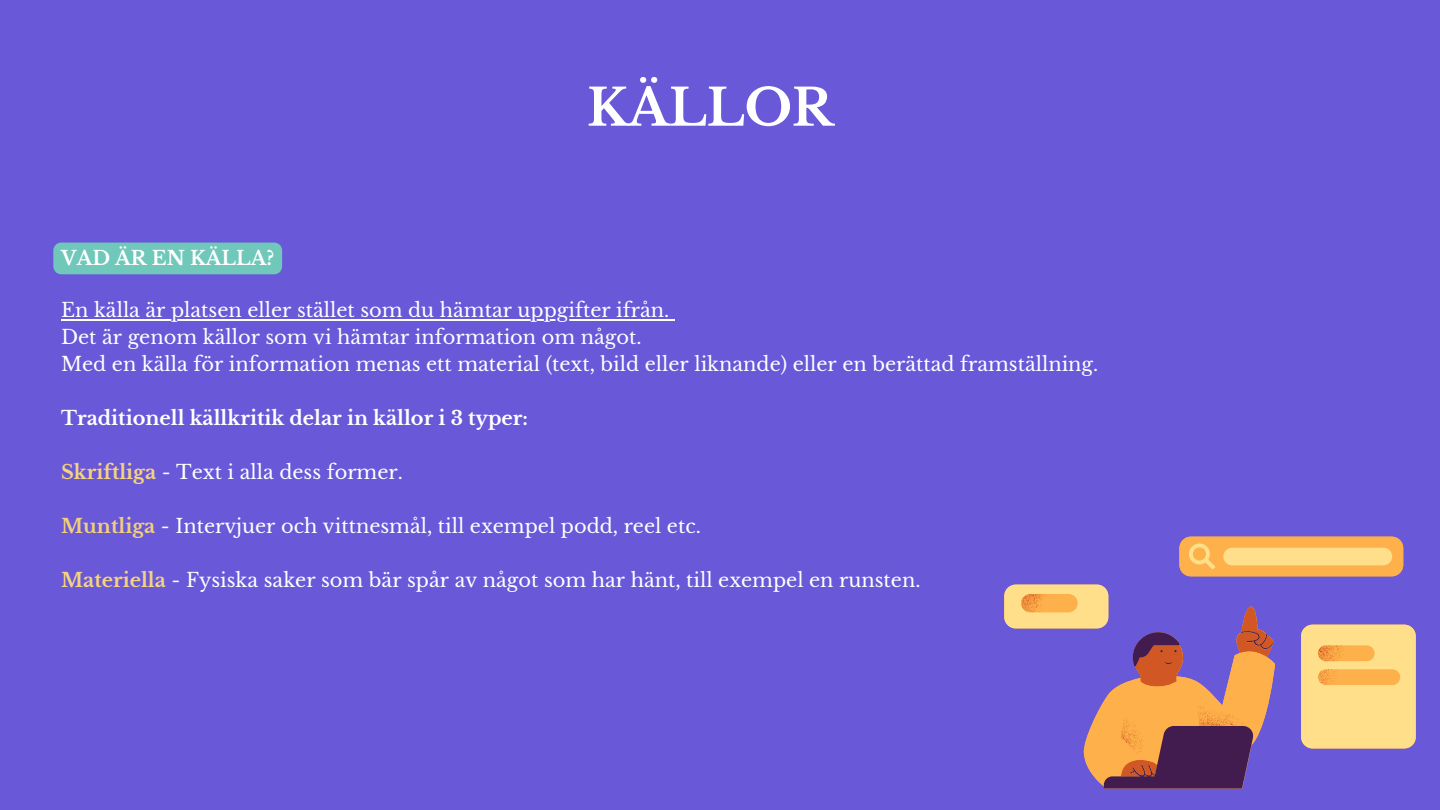
<style>
.page{position:relative;width:1440px;height:810px;background:#6958d8}
.page>*{position:absolute;margin:0;border:0;box-sizing:border-box;transform-origin:0 0}
.t1{font:700 50.8px "Libre Baskerville";letter-spacing:-.01em;color:#fff}
.t2{font:19.4px "Libre Baskerville";color:#fff}
.t3{font:700 19.4px "Libre Baskerville";color:#fff}
.s1{font-weight:700;color:#f5d37e}
.s2{font-weight:700;color:#f1cf7b}
</style>
<div class="page">
<div style="left:1180px;top:537px;width:223px;height:212px;background:#feb14a"></div>
<svg style="left:1004px;top:544px;width:412px;height:204px"></svg>
<svg style="left:1021px;top:594px;width:326px;height:195px"></svg>
<div style="left:53px;top:243px;width:229px;height:31px;background:#6fc8ba"></div>
<hr style="left:61px;top:319px;width:608px;height:1px;background:#fff">
<p class="t1" style="left:587px;top:76px;width:248px">KÄLLOR</p>
<p class="t3" style="left:61px;top:246px;width:215px">VAD ÄR EN KÄLLA?</p>
<p class="t2" style="left:61px;top:298px;width:610px">En källa är platsen eller stället som du hämtar uppgifter ifrån.</p>
<p class="t2" style="left:61px;top:325px;width:582px">Det är genom källor som vi hämtar information om något.</p>
<p class="t2" style="left:61px;top:352px;width:1039px">Med en källa för information menas ett material (text, bild eller liknande) eller en berättad framställning.</p>
<p class="t3" style="left:61px;top:406px;width:469px">Traditionell källkritik delar in källor i 3 typer:</p>
<p class="t2" style="left:61px;top:460px;width:343px"><span class="s1">Skriftliga</span> - Text i alla dess former.</p>
<p class="t2" style="left:61px;top:514px;width:641px"><span class="s2">Muntliga</span> - Intervjuer och vittnesmål, till exempel podd, reel etc.</p>
<p class="t2" style="left:61px;top:568px;width:861px"><span class="s1">Materiella</span> - Fysiska saker som bär spår av något som har hänt, till exempel en runsten.</p>
</div>
